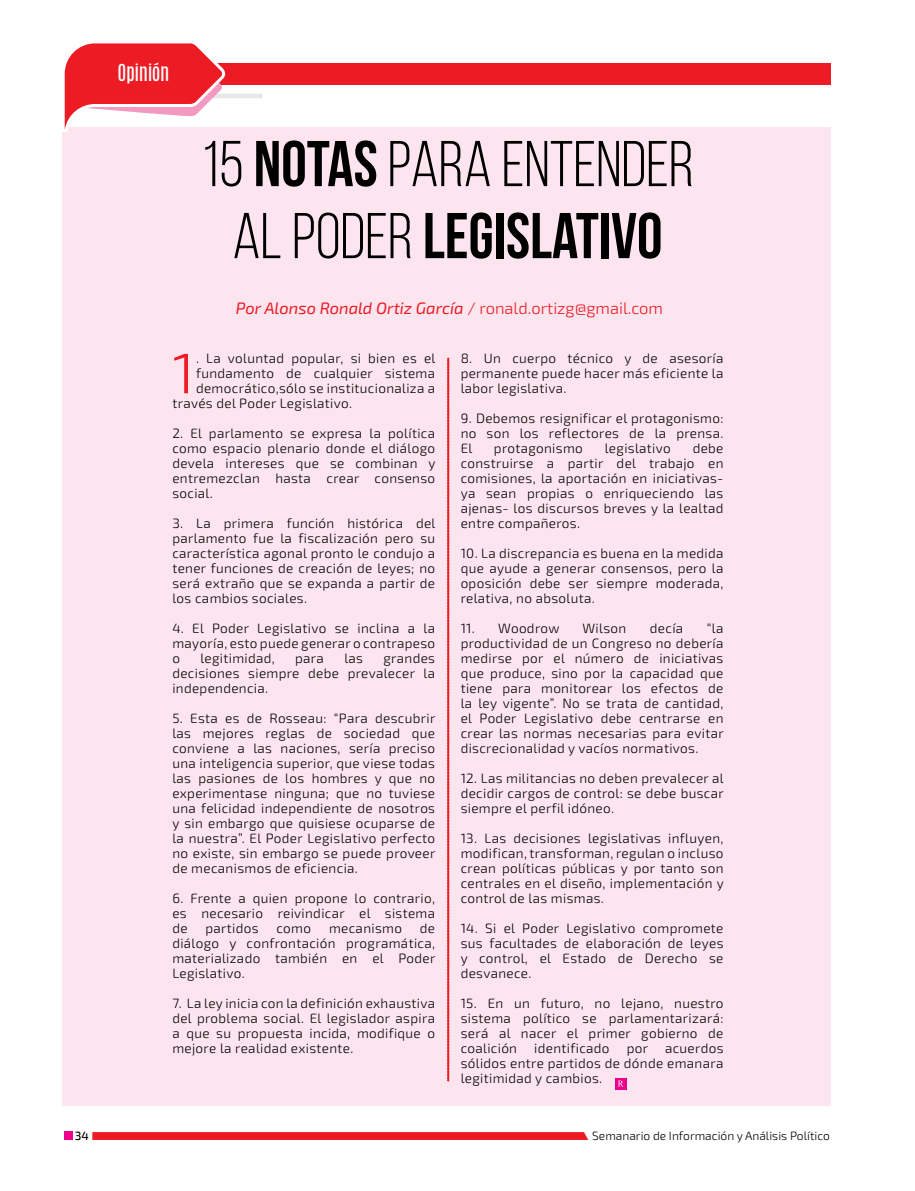
<style>
.page{position:relative;width:915px;height:1191px;background:#fff}
.page>*{position:absolute;margin:0;border:0;box-sizing:border-box;transform-origin:0 0}
.t1{font:64.5px/72px "Bebas Neue";color:#000;text-align:center}
.t2{font:300 57px "Exo 2";color:#ed1b23}
.t3{font:19.5px "Antonio";letter-spacing:-.025em;color:#fff}
.t4{font:italic 16.5px "Exo 2";color:#ed1b23}
.t5{font:300 13.5px/15px "Exo 2";letter-spacing:.025em;color:#000;text-align:justify}
.t6{font:300 12px "Exo 2";color:#000}
.t7{font:500 12px "Exo 2";color:#000}
.s1{font-style:inherit}
.s2{font-weight:300;font-style:normal}
</style>
<div class="page">
<hr style="left:64px;top:94px;width:377px;height:4px;background:#e6e7e8">
<div style="left:64px;top:1131px;width:8px;height:9px;background:#ec008c"></div>
<svg style="left:92px;top:1132px;width:496px;height:8px;background:#ed1f27"></svg>
<div style="left:262px;top:82px;width:580px;height:26px;background:#fff"></div>
<div style="left:62px;top:128px;width:768px;height:978px;background:#fce5ef"></div>
<div style="left:65px;top:64px;width:765px;height:21px;background:#ed1b23"></div>
<svg style="left:62px;top:43px;width:166px;height:89px"></svg>
<div style="left:614px;top:1078px;width:12px;height:11px;background:#ec008c"></div>
<svg style="left:618px;top:1080px;width:5px;height:6px"></svg>
<svg style="left:447px;top:358px;width:2px;height:723px"></svg>
<p class="t7" style="left:75px;top:1128px;width:16px">34</p>
<h3 class="t3" style="left:118px;top:59px;width:53px">Opinión</h3>
<h1 class="t1" style="left:201px;top:127px;width:494px">15 <span class="s1">NOTAS</span> PARA ENTENDER<br>AL PODER <span class="s1">LEGISLATIVO</span></h1>
<p class="t4" style="left:236px;top:299px;width:428px">Por Alonso Ronald Ortiz García <span class="s2">/ ronald.ortizg@gmail.com</span></p>
<h2 class="t2" style="left:172px;top:340px;width:24px">1</h2>
<p class="t5" style="left:196px;top:351px;width:241px">. La voluntad popular, si bien es el</p>
<p class="t5" style="left:196px;top:366px;width:240px">fundamento de cualquier sistema</p>
<p class="t5" style="left:196px;top:381px;width:240px">democrático,sólo se institucionaliza a</p>
<p class="t5" style="left:172px;top:396px;width:181px">través del Poder Legislativo.</p>
<p class="t5" style="left:172px;top:426px;width:264px">2. El parlamento se expresa la política como espacio plenario donde el diálogo devela intereses que se combinan y entremezclan hasta crear consenso social.</p>
<p class="t5" style="left:172px;top:516px;width:264px">3. La primera función histórica del parlamento fue la fiscalización pero su característica agonal pronto le condujo a tener funciones de creación de leyes; no será extraño que se expanda a partir de los cambios sociales.</p>
<p class="t5" style="left:172px;top:621px;width:264px">4. El Poder Legislativo se inclina a la mayoría, esto puede generar o contrapeso o</p>
<p class="t5" style="left:172px;top:651px;width:264px;text-indent:211px">grandes decisiones siempre debe prevalecer la independencia.</p>
<p class="t5" style="left:172px;top:711px;width:264px">5. Esta es de Rosseau: “Para descubrir las mejores reglas de sociedad que conviene a las naciones, sería preciso una inteligencia superior, que viese todas las pasiones de los hombres y que no experimentase ninguna; que no tuviese una felicidad independiente de nosotros y sin embargo que quisiese ocuparse de la nuestra”. El Poder Legislativo perfecto no existe, sin embargo se puede proveer de mecanismos de eficiencia.</p>
<p class="t5" style="left:172px;top:891px;width:264px">6. Frente a quien propone lo contrario, es necesario reivindicar el sistema de</p>
<p class="t5" style="left:200px;top:651px;width:76px">legitimidad,</p>
<p class="t5" style="left:295px;top:651px;width:30px">para</p>
<p class="t5" style="left:344px;top:651px;width:20px">las</p>
<p class="t5" style="left:172px;top:921px;width:264px;text-indent:247px">de diálogo y confrontación programática, materializado también en el Poder Legislativo.</p>
<p class="t5" style="left:172px;top:996px;width:264px">7. La ley inicia con la definición exhaustiva del problema social. El legislador aspira a que su propuesta incida, modifique o mejore la realidad existente.</p>
<p class="t5" style="left:205px;top:921px;width:55px">partidos</p>
<p class="t5" style="left:276px;top:921px;width:36px">como</p>
<p class="t5" style="left:329px;top:921px;width:74px">mecanismo</p>
<p class="t5" style="left:460px;top:351px;width:264px">8. Un cuerpo técnico y de asesoría permanente puede hacer más eficiente la labor legislativa.</p>
<p class="t5" style="left:460px;top:411px;width:264px">9. Debemos resignificar el protagonismo: no son los reflectores de la prensa.<br>El</p>
<p class="t5" style="left:460px;top:441px;width:264px;text-indent:232px">debe construirse a partir del trabajo en comisiones, la aportación en iniciativas&shy;ya sean propias o enriqueciendo las ajenas- los discursos breves y la lealtad entre compañeros.</p>
<p class="t5" style="left:460px;top:546px;width:264px">10. La discrepancia es buena en la medida que ayude a generar consensos, pero la oposición debe ser siempre moderada, relativa, no absoluta.</p>
<p class="t5" style="left:460px;top:621px;width:100px">11. Woodrow</p>
<p class="t5" style="left:582px;top:621px;width:45px">Wilson</p>
<p class="t5" style="left:649px;top:621px;width:35px">decía</p>
<p class="t5" style="left:494px;top:441px;width:90px">protagonismo</p>
<p class="t5" style="left:604px;top:441px;width:67px">legislativo</p>
<p class="t5" style="left:460px;top:621px;width:264px;text-indent:246px">“la productividad de un Congreso no debería medirse por el número de iniciativas que produce, sino por la capacidad que tiene para monitorear los efectos de la ley vigente”. No se trata de cantidad, el Poder Legislativo debe centrarse en crear las normas necesarias para evitar discrecionalidad y vacíos normativos.</p>
<p class="t5" style="left:460px;top:771px;width:264px">12. Las militancias no deben prevalecer al decidir cargos de control: se debe buscar siempre el perfil idóneo.</p>
<p class="t5" style="left:460px;top:831px;width:264px">13. Las decisiones legislativas influyen, modifican, transforman, regulan o incluso crean políticas públicas y por tanto son centrales en el diseño, implementación y control de las mismas.</p>
<p class="t5" style="left:460px;top:921px;width:264px">14. Si el Poder Legislativo compromete sus facultades de elaboración de leyes y control, el Estado de Derecho se desvanece.</p>
<p class="t5" style="left:460px;top:996px;width:264px">15. En un futuro, no lejano, nuestro sistema político se parlamentarizará: será al nacer el primer gobierno de coalición</p>
<p class="t5" style="left:534px;top:1041px;width:77px">identificado</p>
<p class="t5" style="left:626px;top:1041px;width:23px">por</p>
<p class="t5" style="left:460px;top:1041px;width:264px;text-indent:204px">acuerdos sólidos entre partidos de dónde emanara legitimidad y cambios.</p>
<p class="t6" style="left:592px;top:1128px;width:239px">Semanario de Información y Análisis Político</p>
</div>
